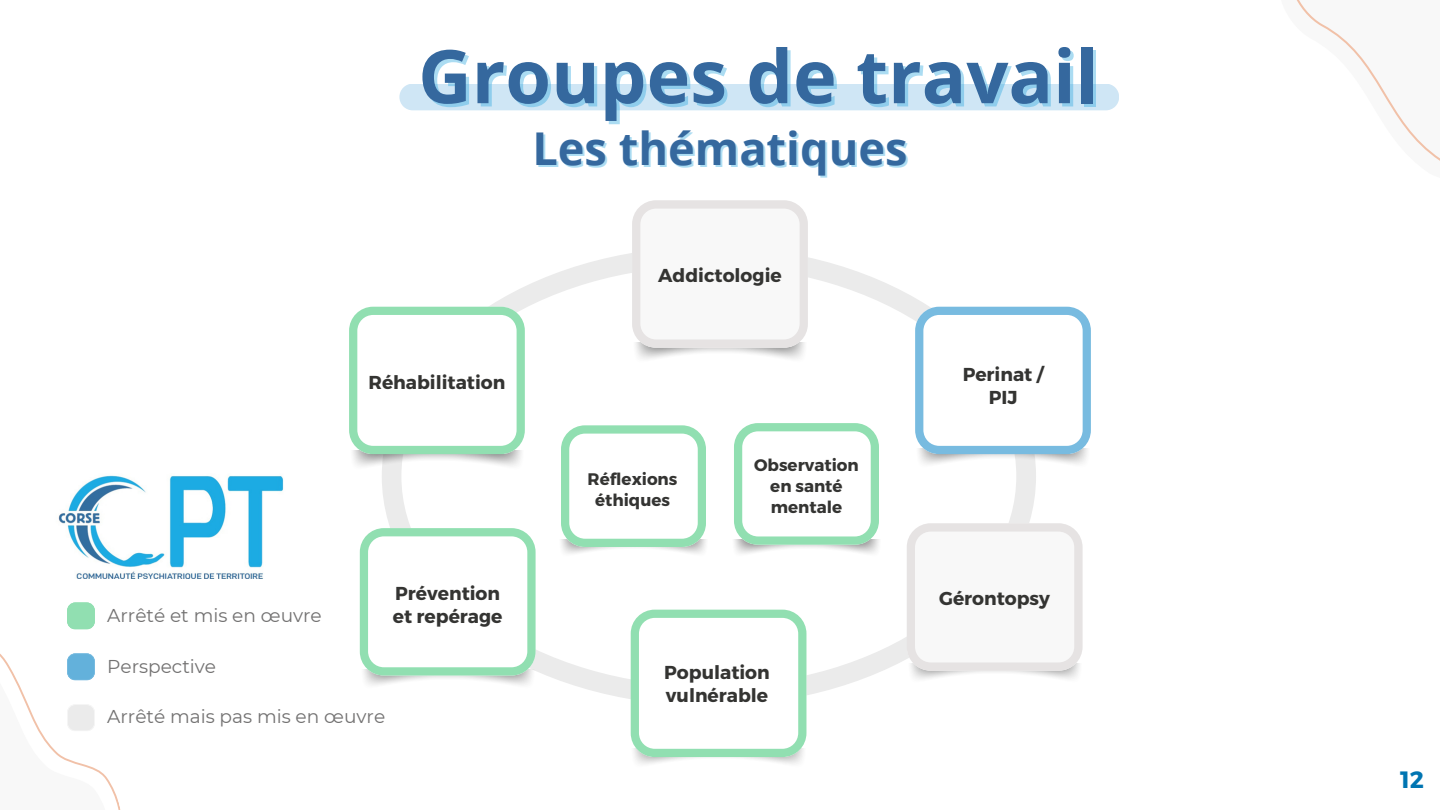
<style>
.page{position:relative;width:1440px;height:810px;background:#fff}
.page>*{position:absolute;margin:0;border:0;box-sizing:border-box;transform-origin:0 0}
.t1{font:700 74px "Open Sans";color:#35689e}
.t2{font:700 45.2px "Open Sans";color:#35689e}
.t3{font:700 23.6px "Montserrat";color:#0075b2}
.t4{font:700 18.7px/23.2px "Montserrat";color:#343432}
.t5{font:18.5px "Montserrat";color:#727171}
.t6{font:700 16.7px/21px "Montserrat";color:#343432;text-align:center}
</style>
<div class="page">
<svg style="left:382px;top:253px;width:654px;height:453px"></svg>
<img style="left:365px;top:670px;width:171px;height:20px">
<svg style="left:360px;top:528px;width:175px;height:148px"></svg>
<svg style="left:631px;top:610px;width:175px;height:147px"></svg>
<img style="left:907px;top:671px;width:172px;height:12px">
<svg style="left:907px;top:523px;width:175px;height:148px"></svg>
<img style="left:915px;top:454px;width:172px;height:15px">
<svg style="left:915px;top:307px;width:176px;height:147px"></svg>
<img style="left:632px;top:348px;width:176px;height:15px">
<svg style="left:632px;top:200px;width:176px;height:148px"></svg>
<img style="left:353px;top:454px;width:172px;height:16px">
<svg style="left:349px;top:307px;width:176px;height:147px"></svg>
<img style="left:558px;top:540px;width:151px;height:17px">
<svg style="left:561px;top:425px;width:145px;height:122px"></svg>
<img style="left:731px;top:540px;width:151px;height:17px">
<svg style="left:734px;top:423px;width:145px;height:122px"></svg>
<svg style="left:1296px;top:0;width:144px;height:161px"></svg>
<div style="left:399px;top:84px;width:720px;height:26px;background:#cfe6f5"></div>
<svg style="left:0;top:602px;width:121px;height:208px"></svg>
<img style="left:58px;top:475px;width:226px;height:103px">
<h3 class="t1" style="left:418px;top:24px;width:682px">Groupes de travail</h3>
<p class="t2" style="left:532px;top:116px;width:377px">Les thématiques</p>
<p class="t4" style="left:368px;top:369px;width:138px">Réhabilitation</p>
<p class="t5" style="left:107px;top:604px;width:216px">Arrêté et mis en œuvre</p>
<h3 class="t5" style="left:107px;top:655px;width:110px">Perspective</h3>
<p class="t5" style="left:107px;top:706px;width:280px">Arrêté mais pas mis en œuvre</p>
<p class="t4" style="left:393px;top:580px;width:111px">Prévention et repérage</p>
<p class="t4" style="left:658px;top:263px;width:125px">Addictologie</p>
<p class="t6" style="left:588px;top:467px;width:91px">Réflexions éthiques</p>
<p class="t6" style="left:754px;top:453px;width:106px">Observation en santé mentale</p>
<p class="t4" style="left:664px;top:660px;width:107px">Population vulnérable</p>
<p class="t4" style="left:963px;top:362px;width:82px;text-align:center">Perinat /<br>PIJ</p>
<h3 class="t4" style="left:939px;top:586px;width:112px">Gérontopsy</h3>
<p class="t3" style="left:1400px;top:764px;width:25px">12</p>
</div>
